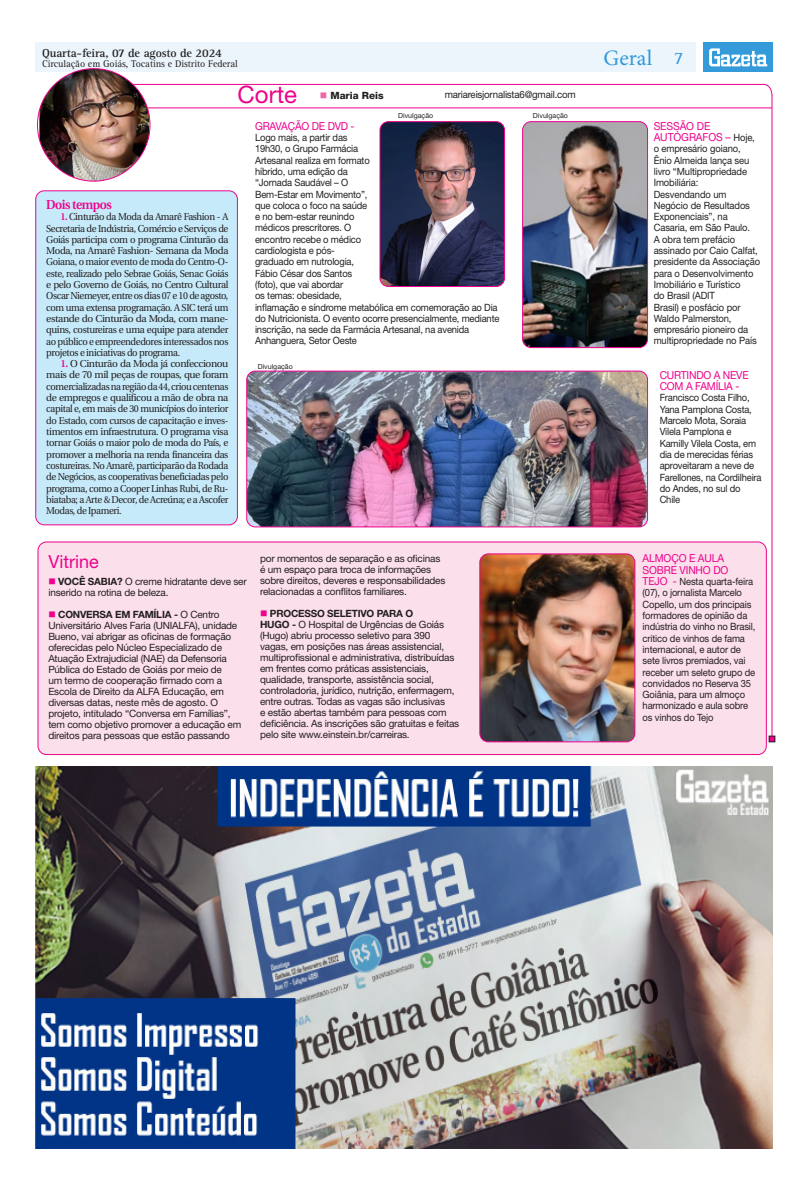
<style>
.page{position:relative;width:808px;height:1191px;background:#fff}
.page>*{position:absolute;margin:0;border:0;box-sizing:border-box;transform-origin:0 0}
.Retranca{font:24px "Helvetica Neue LT Std";color:#ed028c}
.t1{font:22px "Minion Pro";color:#349ada}
.Retranca-2{font:18px "Helvetica Neue LT Std";color:#ed028c}
.t2{font:18px "Rotis Serif Std";color:#349ada}
.TExto_Corrido{font:600 13px "Utopia";letter-spacing:-.04em;color:#ed028c;scale:.94 1}
.t3{font:700 12px "Rotis Serif Std";letter-spacing:-.01em;color:#231f20}
.txt_colunas{font:11px/11.3px "Helvetica Neue LT Std";letter-spacing:-.015em;color:#ed028c;scale:.94 1}
.txt_colunas-2{font:10px/11.3px "Helvetica Neue LT Std";letter-spacing:-.02em;color:#231f20;scale:.94 1}
.txt_colunas-3{font:10px/11px "Helvetica Neue LT Std";letter-spacing:-.02em;color:#231f20}
.TExto_Corrido-2{font:10px/11.3px "Utopia";letter-spacing:-.04em;color:#231f20;text-align:justify}
.TExto_Corrido-3{font:10px/11.3px "Utopia";letter-spacing:-.04em;color:#231f20;text-align:justify;scale:.94 1}
.t4{font:10px "Rotis Serif Std";letter-spacing:-.01em;color:#231f20}
.t5{font:800 10px "Helvetica Neue LT Std";color:#231f20}
.Crédito_Fotógrafo{font:7px "Helvetica Neue LT Std";color:#231f20}
.s1{color:#f166a7}
.s2{font-weight:600;color:#ed028c}
.s3{font-size:10px;color:#231f20}
.s4{font-size:11px;color:#ed028c}
.s5{color:#ed028c}
.s6{font-weight:700}
</style>
<div class="page">
<div style="left:35px;top:43px;width:661px;height:29px;background:#ebf5fb"></div>
<div style="left:703px;top:43px;width:69px;height:29px;background:#349ada"></div>
<svg style="left:709px;top:48px;width:58px;height:18px"></svg>
<div style="left:36px;top:191px;width:201px;height:334px;background:#c6eafa;border-radius:9px"></div>
<div style="left:36px;top:191px;width:202px;height:334px;border:1px solid #ed028c;border-radius:9px"></div>
<hr style="left:772px;top:95px;width:1px;height:646px;background:#ed028c">
<svg style="left:765px;top:84px;width:7px;height:12px"></svg>
<hr style="left:40px;top:108px;width:732px;height:1px;background:#ed028c">
<hr style="left:76px;top:84px;width:689px;height:1px;background:#ed028c">
<img style="left:39px;top:69px;width:110px;height:112px">
<img style="left:247px;top:371px;width:400px;height:156px">
<div style="left:247px;top:371px;width:401px;height:156px;border:1px solid #ed028c;border-radius:9px"></div>
<img style="left:380px;top:122px;width:124px;height:164px">
<div style="left:380px;top:121px;width:125px;height:166px;border:1px solid #ed028c;border-radius:9px"></div>
<img style="left:523px;top:122px;width:124px;height:225px">
<div style="left:522px;top:121px;width:126px;height:227px;border:1px solid #ed028c;border-radius:9px"></div>
<div style="left:38px;top:542px;width:728px;height:212px;background:#fbdfeb;border-radius:9px"></div>
<div style="left:38px;top:542px;width:728px;height:212px;border:1px solid #ed028c;border-radius:9px"></div>
<svg style="left:769px;top:736px;width:6px;height:6px"></svg>
<img style="left:480px;top:554px;width:155px;height:188px">
<div style="left:480px;top:554px;width:155px;height:188px;border:1px solid #ed028c;border-radius:9px"></div>
<img style="left:35px;top:766px;width:737px;height:382px">
<p class="t3" style="left:42px;top:46px;width:181px">Quarta-feira, 07 de agosto de 2024</p>
<p class="t4" style="left:42px;top:58px;width:197px">Circulação em Goiás, Tocatins e Distrito Federal</p>
<p class="t1" style="left:603px;top:43px;width:50px">Geral</p>
<p class="t2" style="left:674px;top:47px;width:11px">7</p>
<p class="Retranca" style="left:238px;top:80px;width:61px">Corte</p>
<p class="t5" style="left:320px;top:89px;width:65px"><span class="s1">■</span> Maria Reis</p>
<p class="txt_colunas-3" style="left:445px;top:89px;width:133px">mariareisjornalista6@gmail.com</p>
<p class="TExto_Corrido" style="left:46px;top:197px;width:71px">Dois tempos</p>
<p class="TExto_Corrido-3" style="left:46px;top:211px;width:195px;text-indent:14px"><span class="s2">1.</span> Cinturão da Moda da Amarê Fashion - A Secretaria de Indústria, Comércio e Serviços de Goiás participa com o programa Cinturão da Moda, na Amarê Fashion- Semana da Moda Goiana, o maior evento de moda do Centro-O&shy;este, realizado pelo Sebrae Goiás, Senac Goiás e pelo Governo de Goiás, no Centro Cultural Oscar Niemeyer, entre os dias 07 e 10 de agosto, com uma extensa programação. A SIC terá um estande do Cinturão da Moda, com mane&shy;quins, costureiras e uma equipe para atender ao público e empreendedores interessados nos projetos e iniciativas do programa.</p>
<p class="TExto_Corrido-2" style="left:46px;top:358px;width:184px;text-indent:14px"><span class="s2">1.</span> O Cinturão da Moda já confeccionou mais de 70 mil peças de roupas, que foram comercializadas na região da 44, criou centenas de empregos e qualificou a mão de obra na capital e, em mais de 30 municípios do interior do Estado, com cursos de capacitação e inves&shy;timentos em infraestrutura. O programa visa tornar Goiás o maior polo de moda do País, e promover a melhoria na renda financeira das costureiras. No Amarê, participarão da Rodada de Negócios, as cooperativas beneficiadas pelo programa, como a Cooper Linhas Rubi, de Ru&shy;biataba; a Arte &amp; Decor, de Acreúna; e a Ascofer Modas, de Ipameri.</p>
<p class="Crédito_Fotógrafo" style="left:398px;top:112px;width:37px">Divulgação</p>
<p class="Crédito_Fotógrafo" style="left:533px;top:112px;width:37px">Divulgação</p>
<p class="txt_colunas" style="left:255px;top:120px;width:107px">GRAVAÇÃO DE DVD -</p>
<p class="txt_colunas-2" style="left:255px;top:132px;width:261px">Logo mais, a partir das<br>19h30, o Grupo Farmácia<br>Artesanal realiza em formato<br>híbrido, uma edição da<br>“Jornada Saudável – O<br>Bem-Estar em Movimento”,<br>que coloca o foco na saúde<br>e no bem-estar reunindo<br>médicos prescritores. O<br>encontro recebe o médico<br>cardiologista e pós-<br>graduado em nutrologia,<br>Fábio César dos Santos<br>(foto), que vai abordar<br>os temas: obesidade,<br>inflamação e síndrome metabólica em comemoração ao Dia do Nutricionista. O evento ocorre presencialmente, mediante inscrição, na sede da Farmácia Artesanal, na avenida<br>Anhanguera, Setor Oeste</p>
<p class="Crédito_Fotógrafo" style="left:258px;top:362px;width:37px">Divulgação</p>
<p class="txt_colunas" style="left:654px;top:120px;width:109px">SESSÃO DE<br>AUTÓGRAFOS – <span class="s3">Hoje,</span></p>
<p class="txt_colunas-2" style="left:654px;top:143px;width:115px">o empresário goiano,<br>Ênio Almeida lança seu livro “Multipropriedade<br>Imobiliária:<br>Desvendando um<br>Negócio de Resultados<br>Exponenciais”, na<br>Casaria, em São Paulo.<br>A obra tem prefácio assinado por Caio Calfat, presidente da Associação para o Desenvolvimento<br>Imobiliário e Turístico<br>do Brasil (ADIT<br>Brasil) e posfácio por<br>Waldo Palmerston, empresário pioneiro da multipropriedade no País</p>
<p class="txt_colunas" style="left:660px;top:369px;width:96px">CURTINDO A NEVE<br>COM A FAMÍLIA -</p>
<p class="txt_colunas-2" style="left:660px;top:392px;width:110px">Francisco Costa Filho,<br>Yana Pamplona Costa,<br>Marcelo Mota, Soraia<br>Vilela Pamplona e<br>Kamilly Vilela Costa, em dia de merecidas férias aproveitaram a neve de<br>Farellones, na Cordilheira do Andes, no sul do<br>Chile</p>
<p class="Retranca-2" style="left:48px;top:551px;width:52px">Vitrine</p>
<p class="txt_colunas" style="left:643px;top:553px;width:93px">ALMOÇO E AULA<br>SOBRE VINHO DO</p>
<p class="txt_colunas-2" style="left:643px;top:576px;width:121px"><span class="s4">TEJO -</span> Nesta quarta-feira (07), o jornalista Marcelo<br>Copello, um dos principais formadores de opinião da indústria do vinho no Brasil, critico de vinhos de fama internacional, e autor de sete livros premiados, vai receber um seleto grupo de convidados no Reserva 35<br>Goiânia, para um almoço harmonizado e aula sobre os vinhos do Tejo</p>
<p class="txt_colunas-3" style="left:260px;top:553px;width:187px">por momentos de separação e as oficinas é um espaço para troca de informações sobre direitos, deveres e responsabilidades relacionadas a conflitos familiares.</p>
<p class="txt_colunas-3" style="left:260px;top:608px;width:201px"><span class="s5">■</span> <span class="s6">PROCESSO SELETIVO PARA O<br>HUGO -</span> O Hospital de Urgências de Goiás (Hugo) abriu processo seletivo para 390 vagas, em posições nas áreas assistencial, multiprofissional e administrativa, distribuídas em frentes como práticas assistenciais, qualidade, transporte, assistência social, controladoria, jurídico, nutrição, enfermagem, entre outras. Todas as vagas são inclusivas<br>e estão abertas também para pessoas com deficiência. As inscrições são gratuitas e feitas pelo site www.einstein.br/carreiras.</p>
<p class="txt_colunas-3" style="left:48px;top:576px;width:200px"><span class="s5">■</span> <span class="s6">VOCÊ SABIA?</span> O creme hidratante deve ser inserido na rotina de beleza.</p>
<p class="txt_colunas-3" style="left:48px;top:609px;width:194px"><span class="s5">■</span> <span class="s6">CONVERSA EM FAMÍLIA -</span> O Centro Universitário Alves Faria (UNIALFA), unidade Bueno, vai abrigar as oficinas de formação oferecidas pelo Núcleo Especializado de Atuação Extrajudicial (NAE) da Defensoria Pública do Estado de Goiás por meio de<br>um termo de cooperação firmado com a Escola de Direito da ALFA Educação, em diversas datas, neste mês de agosto. O projeto, intitulado “Conversa em Famílias”, tem como objetivo promover a educação em direitos para pessoas que estão passando</p>
</div>
